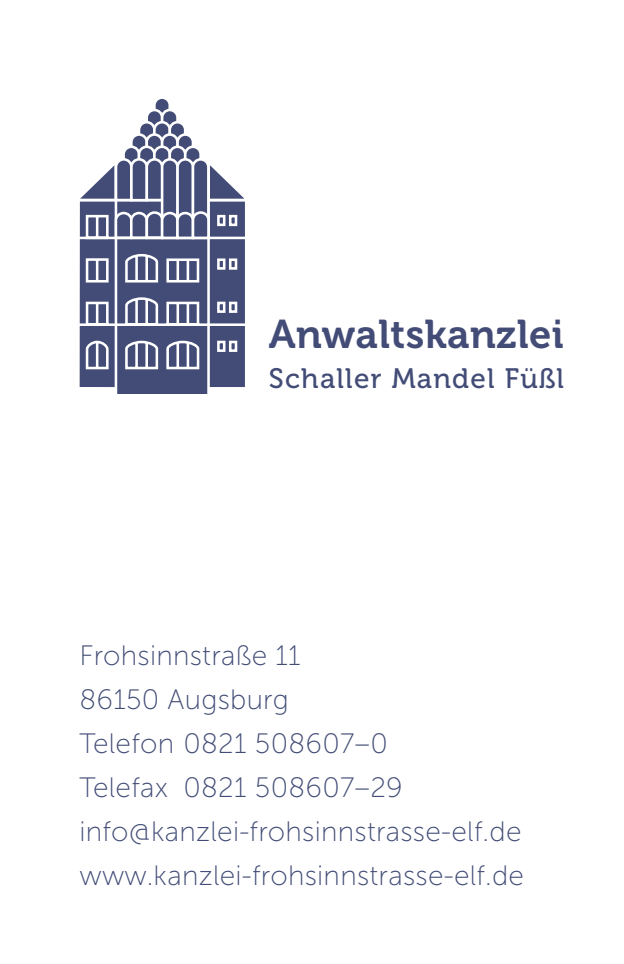
<style>
.page{position:relative;width:624px;height:964px;background:#fff}
.page>*{position:absolute;margin:0;border:0;box-sizing:border-box;transform-origin:0 0}
.t1{font:40px "Museo 700";letter-spacing:.01em;color:#424c76}
.t2{font:28px/44px "Museo Sans 100";letter-spacing:.01em;color:#424c76}
.t3{font:28px "Museo 500";letter-spacing:.045em;color:#424c76}
</style>
<div class="page">
<svg style="left:79px;top:99px;width:166px;height:291px"></svg>
<h1 class="t1" style="left:269px;top:311px;width:296px">Anwaltskanzlei</h1>
<p class="t3" style="left:269px;top:363px;width:296px">Schaller Mandel Füßl</p>
<p class="t2" style="left:79px;top:633px;width:446px">Frohsinnstraße 11<br>86150 Augsburg<br>Telefon 0821 508607–0<br>Telefax 0821 508607–29 info@kanzlei-frohsinnstrasse-elf.de www.kanzlei-frohsinnstrasse-elf.de</p>
</div>
